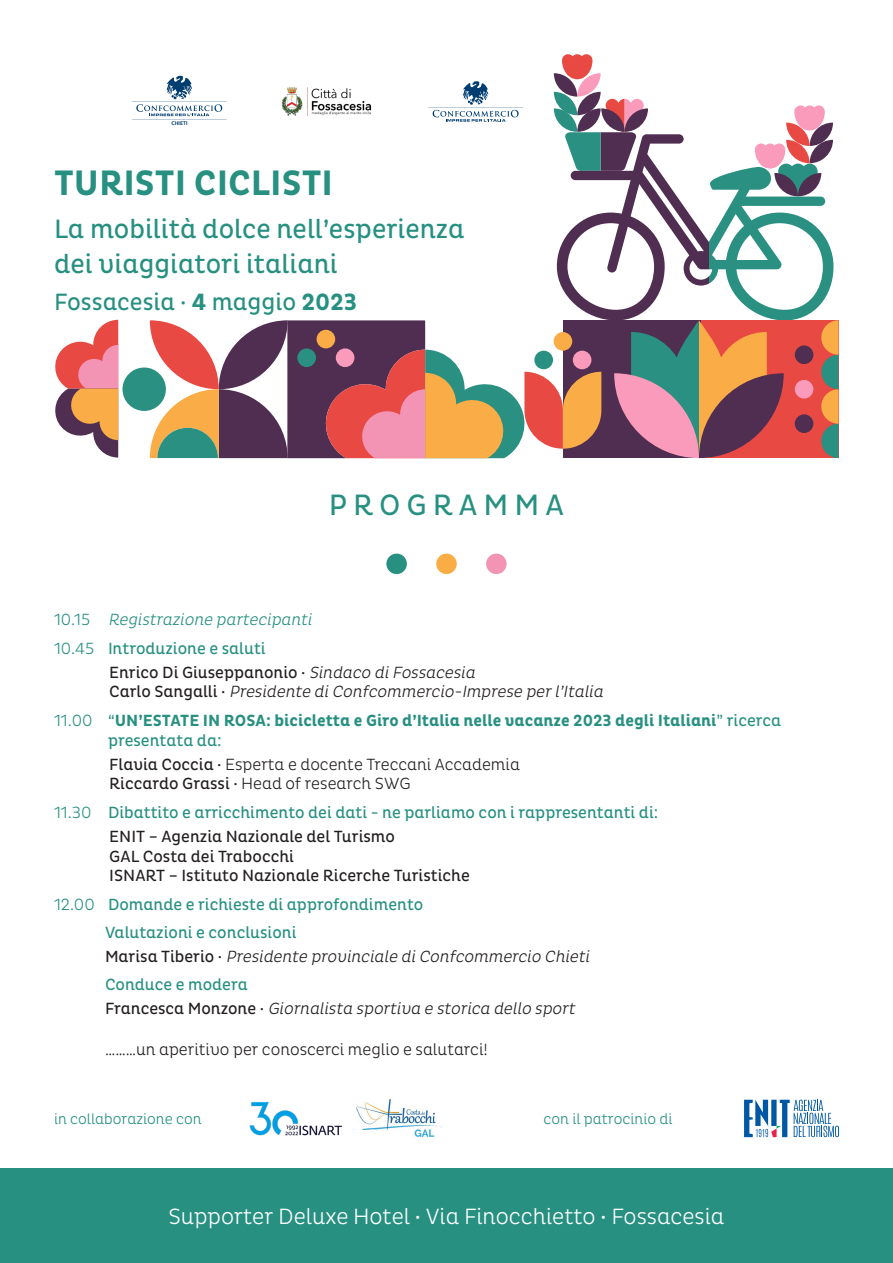
<style>
.page{position:relative;width:893px;height:1263px;background:#fff}
.page>*{position:absolute;margin:0;border:0;box-sizing:border-box;transform-origin:0 0}
.t1{font:700 36px "Pluto Cond";color:#279081}
.t2{font:30px "Pluto Cond";letter-spacing:.2em;color:#279081}
.t3{font:27px "Pluto Cond";color:#279081}
.t4{font:24px "Pluto Cond";color:#279081}
.t5{font:300 22.5px "Pluto Cond";color:#fff}
.t6{font:italic 300 16.5px "Pluto Cond";color:#231f20}
.t7{font:16.5px "Pluto Cond";color:#279081}
.t8{font:16.5px "Pluto Cond";color:#231f20}
.t9{font:300 16.5px "Pluto Cond";color:#231f20}
.t10{font:700 16.5px/19.8px "Pluto Cond";color:#279081}
.t11{font:italic 300 16.5px "Pluto Cond";color:#279081}
.t12{font:300 15px "Pluto Cond";color:#279081}
.t13{font:700 5.4px "Frutiger LT Std";color:#003d71}
.s1{font-weight:700}
.s2{font-style:normal}
.s3{font-weight:300}
.s4{font-weight:300;font-style:italic}
.s5{font-weight:400;font-style:normal}
.s6{font-weight:400}
</style>
<div class="page">
<div style="left:122px;top:367px;width:44px;height:44px;background:#2a9081;border-radius:50%"></div>
<svg style="left:55px;top:320px;width:63px;height:137px"></svg>
<div style="left:386px;top:554px;width:21px;height:20px;background:#279081;border-radius:50%"></div>
<div style="left:436px;top:554px;width:21px;height:20px;background:#faad45;border-radius:50%"></div>
<div style="left:486px;top:554px;width:21px;height:20px;background:#f494b5;border-radius:50%"></div>
<svg style="left:132px;top:54px;width:706px;height:404px"></svg>
<img style="left:249px;top:1102px;width:94px;height:34px">
<img style="left:356px;top:1099px;width:86px;height:38px">
<svg style="left:744px;top:1100px;width:95px;height:37px"></svg>
<div style="left:0;top:1169px;width:893px;height:94px;background:#279081"></div>
<p class="t13" style="left:171px;top:120px;width:18px">CHIETI</p>
<p class="t1" style="left:54px;top:163px;width:281px">TURISTI CICLISTI</p>
<p class="t3" style="left:54px;top:214px;width:412px">La mobilità dolce nell’esperienza</p>
<p class="t3" style="left:54px;top:248px;width:285px">dei viaggiatori italiani</p>
<p class="t4" style="left:54px;top:288px;width:305px">Fossacesia · <span class="s1">4</span> maggio <span class="s1">2023</span></p>
<p class="t2" style="left:329px;top:487px;width:237px">PROGRAMMA</p>
<p class="t11" style="left:54px;top:610px;width:263px"><span class="s2">1 0 .1 5</span> Registrazione partecipanti</p>
<p class="t7" style="left:54px;top:639px;width:213px"><span class="s3">10.45</span> Introduzione e saluti</p>
<p class="t8" style="left:109px;top:663px;width:371px">Enrico Di Giuseppanonio · <span class="s4">Sindaco diFossacesia</span></p>
<p class="t6" style="left:109px;top:682px;width:499px"><span class="s5">C a r l o S a n g a l l i ·</span> Presidente diConfcommercio-Imprese per l’Italia</p>
<p class="t10" style="left:108px;top:711px;width:675px;text-indent:-54px"><span class="s3">11.00</span> <span class="s6">“</span>UN’ESTATE IN ROSA: bicicletta e Giro d’Italia nelle vacanze 2023 degli Italiani<span class="s6">” ricerca presentata da:</span></p>
<p class="t9" style="left:109px;top:755px;width:412px"><span class="s6">Flavia Coccia ·</span> Esperta e docente Treccani Accademia</p>
<p class="t9" style="left:109px;top:774px;width:303px"><span class="s6">Riccardo Grassi ·</span> Head of research SWG</p>
<p class="t7" style="left:54px;top:803px;width:606px"><span class="s3">11.30</span> Dibattito e arricchimento dei dati - ne parliamo con i rappresentanti di:</p>
<p class="t8" style="left:109px;top:827px;width:287px">ENIT – Agenzia Nazionale del Turismo</p>
<p class="t8" style="left:109px;top:847px;width:186px">GAL Costa dei Trabocchi</p>
<p class="t8" style="left:109px;top:866px;width:362px">ISNART – Istituto Nazionale Ricerche Turistiche</p>
<p class="t7" style="left:54px;top:895px;width:371px"><span class="s3">12.00</span> Domande e richieste di approfondimento</p>
<p class="t7" style="left:105px;top:923px;width:193px">Valutazioni e conclusioni</p>
<p class="t6" style="left:105px;top:947px;width:489px"><span class="s5">M a r i s a T i b e r i o ·</span> Presidente provinciale diConfcommercio Chieti</p>
<p class="t7" style="left:105px;top:975px;width:144px">Conduce e modera</p>
<p class="t6" style="left:105px;top:999px;width:475px"><span class="s5">F r a n c e s c a M o n z o n e ·</span> Giornalista sportiva e storica dello sport</p>
<p class="t9" style="left:105px;top:1040px;width:384px">………un aperitivo per conoscerci meglio e salutarci!</p>
<p class="t12" style="left:54px;top:1110px;width:149px">in collaborazione con</p>
<p class="t12" style="left:544px;top:1110px;width:130px">con il patrocinio di</p>
<p class="t5" style="left:169px;top:1204px;width:557px">Supporter Deluxe Hotel <span class="s6">·</span> Via Finocchietto <span class="s6">·</span> Fossacesia</p>
</div>
